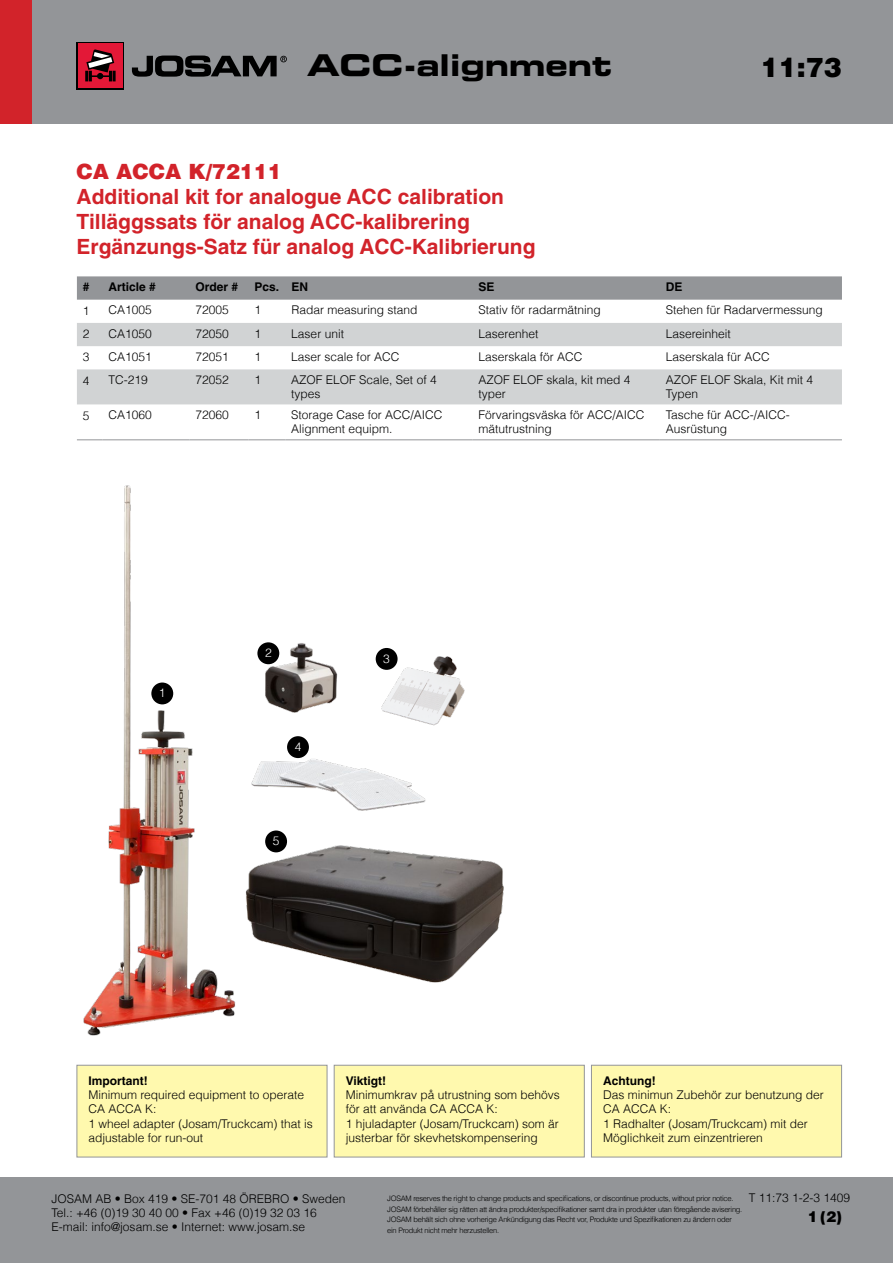
<style>
.page{position:relative;width:893px;height:1263px;background:#fff}
.page>*{position:absolute;margin:0;border:0;box-sizing:border-box;transform-origin:0 0}
.t1{font:30px "Eurostile Bold Extended Two";color:#000}
.t2{font:900 27px "Helvetica";color:#000}
.t3{font:700 21px/25.2px "Helvetica";color:#d2232a}
.t4{font:900 21px "Helvetica";color:#d2232a}
.t5{font:900 15px "Helvetica";color:#000}
.t6{font:300 12px/14.4px "Helvetica";color:#000}
.t7{font:700 12px "Helvetica";color:#000}
.t8{font:300 12px "Helvetica";color:#fff}
.t9{font:300 7.5px/10.5px "Helvetica";letter-spacing:-.03em;color:#000}
</style>
<div class="page">
<div style="left:0;top:0;width:893px;height:123px;background:#939598"></div>
<div style="left:0;top:0;width:32px;height:123px;background:#d2232a"></div>
<div style="left:0;top:1178px;width:893px;height:85px;background:#939598"></div>
<div style="left:77px;top:42px;width:47px;height:48px;background:#000"></div>
<div style="left:78px;top:43px;width:45px;height:45px;background:#e31837"></div>
<svg style="left:85px;top:49px;width:31px;height:32px"></svg>
<svg style="left:132px;top:56px;width:155px;height:21px"></svg>
<img style="left:376px;top:648px;width:89px;height:78px">
<img style="left:260px;top:642px;width:78px;height:71px">
<img style="left:251px;top:750px;width:175px;height:61px">
<img style="left:245px;top:837px;width:259px;height:146px">
<img style="left:83px;top:485px;width:153px;height:551px">
<div style="left:77px;top:1065px;width:250px;height:92px;background:#fff9ae;border:1px solid #939598"></div>
<div style="left:334px;top:1065px;width:251px;height:92px;background:#fff9ae;border:1px solid #939598"></div>
<div style="left:591px;top:1065px;width:251px;height:92px;background:#fff9ae;border:1px solid #939598"></div>
<svg style="left:77px;top:276px;width:765px;height:24px;background:#96989b"></svg>
<svg style="left:77px;top:323px;width:765px;height:81px;fill:#d1d3d4"></svg>
<svg style="left:77px;top:439px;width:26px;height:1px"></svg>
<hr style="left:103px;top:439px;width:87px;height:1px;background:#939598">
<hr style="left:190px;top:439px;width:59px;height:1px;background:#939598">
<hr style="left:249px;top:439px;width:36px;height:1px;background:#939598">
<hr style="left:285px;top:439px;width:188px;height:1px;background:#939598">
<hr style="left:473px;top:439px;width:187px;height:1px;background:#939598">
<hr style="left:660px;top:439px;width:182px;height:1px;background:#939598">
<div style="left:376px;top:648px;width:22px;height:22px;background:#000;border-radius:50%"></div>
<div style="left:151px;top:682px;width:22px;height:22px;background:#000;border-radius:50%"></div>
<div style="left:257px;top:642px;width:22px;height:22px;background:#000;border-radius:50%"></div>
<div style="left:265px;top:830px;width:22px;height:22px;background:#000;border-radius:50%"></div>
<div style="left:287px;top:736px;width:22px;height:22px;background:#000;border-radius:50%"></div>
<h1 class="t1" style="left:307px;top:45px;width:307px">ACC-alignment</h1>
<h2 class="t2" style="left:761px;top:50px;width:83px">11:73</h2>
<h3 class="t4" style="left:77px;top:157px;width:207px">CA ACCA K/72111</h3>
<h3 class="t3" style="left:77px;top:184px;width:460px">Additional kit for analogue ACC calibration<br>Tilläggssats för analog ACC-kalibrering<br>Ergänzungs-Satz für analog ACC-Kalibrierung</h3>
<p class="t7" style="left:83px;top:280px;width:8px">#</p>
<p class="t7" style="left:109px;top:280px;width:49px">Article #</p>
<p class="t7" style="left:196px;top:280px;width:44px">Order #</p>
<p class="t7" style="left:255px;top:280px;width:55px">Pcs. EN</p>
<p class="t7" style="left:479px;top:280px;width:18px">SE</p>
<p class="t7" style="left:666px;top:280px;width:18px">DE</p>
<p class="t6" style="left:83px;top:304px;width:8px">1</p>
<p class="t6" style="left:109px;top:303px;width:45px">CA1005</p>
<p class="t6" style="left:196px;top:303px;width:35px">72005</p>
<p class="t6" style="left:254px;top:303px;width:8px">1</p>
<p class="t6" style="left:291px;top:303px;width:128px">Radar measuring stand</p>
<p class="t6" style="left:479px;top:303px;width:124px">Stativ för radarmätning</p>
<p class="t6" style="left:666px;top:303px;width:158px">Stehen für Radarvermessung</p>
<p class="t6" style="left:83px;top:327px;width:8px">2</p>
<p class="t6" style="left:109px;top:326px;width:45px">CA1050</p>
<p class="t6" style="left:196px;top:326px;width:35px">72050</p>
<p class="t6" style="left:254px;top:326px;width:8px">1</p>
<p class="t6" style="left:291px;top:326px;width:54px">Laser unit</p>
<p class="t6" style="left:478px;top:326px;width:61px">Laserenhet</p>
<p class="t6" style="left:666px;top:326px;width:67px">Lasereinheit</p>
<p class="t6" style="left:83px;top:349px;width:8px">3</p>
<p class="t6" style="left:109px;top:349px;width:45px">CA1051</p>
<p class="t6" style="left:196px;top:349px;width:35px">72051</p>
<p class="t6" style="left:254px;top:349px;width:8px">1</p>
<p class="t6" style="left:291px;top:349px;width:110px">Laser scale for ACC</p>
<p class="t6" style="left:478px;top:349px;width:106px">Laserskala för ACC</p>
<p class="t6" style="left:666px;top:349px;width:106px">Laserskala für ACC</p>
<p class="t6" style="left:83px;top:373px;width:8px">4</p>
<p class="t6" style="left:109px;top:372px;width:41px">TC-219</p>
<p class="t6" style="left:195px;top:372px;width:35px">72052</p>
<p class="t6" style="left:254px;top:372px;width:8px">1</p>
<p class="t6" style="left:291px;top:372px;width:147px">AZOF ELOF Scale, Set of 4 types</p>
<p class="t6" style="left:478px;top:372px;width:154px">AZOF ELOF skala, kit med 4 typer</p>
<p class="t6" style="left:666px;top:372px;width:149px">AZOF ELOF Skala, Kit mit 4<br>Typen</p>
<p class="t6" style="left:83px;top:408px;width:8px">5</p>
<p class="t6" style="left:108px;top:407px;width:45px">CA1060</p>
<p class="t6" style="left:195px;top:407px;width:35px">72060</p>
<p class="t6" style="left:254px;top:407px;width:8px">1</p>
<p class="t6" style="left:291px;top:407px;width:153px">Storage Case for ACC/AICC<br>Alignment equipm.</p>
<p class="t6" style="left:478px;top:407px;width:168px">Förvaringsväska för ACC/AICC mätutrustning</p>
<p class="t6" style="left:666px;top:407px;width:126px">Tasche für ACC-/AICC-<br>Ausrüstung</p>
<p class="t8" style="left:159px;top:686px;width:8px">1</p>
<p class="t8" style="left:265px;top:645px;width:8px">2</p>
<p class="t8" style="left:295px;top:739px;width:8px">4</p>
<p class="t8" style="left:273px;top:833px;width:8px">5</p>
<p class="t8" style="left:383px;top:651px;width:8px">3</p>
<p class="t7" style="left:88px;top:1073px;width:61px">Important!</p>
<p class="t6" style="left:88px;top:1087px;width:226px">Minimum required equipment to operate<br>CA ACCA K:<br>1 wheel adapter (Josam/Truckcam) that is adjustable for run-out</p>
<p class="t7" style="left:346px;top:1073px;width:42px">Viktigt!</p>
<p class="t6" style="left:346px;top:1087px;width:216px">Minimumkrav på utrustning som behövs för att använda CA ACCA K:<br>1 hjuladapter (Josam/Truckcam) som är justerbar för skevhetskompensering</p>
<p class="t7" style="left:603px;top:1073px;width:54px">Achtung!</p>
<p class="t6" style="left:603px;top:1087px;width:222px">Das minimun Zubehör zur benutzung der<br>CA ACCA K:<br>1 Radhalter (Josam/Truckcam) mit der<br>Möglichkeit zum einzentrieren</p>
<p class="t6" style="left:51px;top:1191px;width:296px">JOSAM AB • Box 419 • SE-701 48 ÖREBRO • Sweden<br>Tel.: +46 (0)19 30 40 00 • Fax +46 (0)19 32 03 16<br>E-mail: info@josam.se • Internet: www.josam.se</p>
<p class="t9" style="left:387px;top:1193px;width:357px">JOSAM reserves the right to change products and specifications, or discontinue products, without prior notice.<br>JOSAM förbehåller sig rätten att ändra produkter/specifikationer samt dra in produkter utan föregående avisering.<br>JOSAM behält sich ohne vorherige Ankündigung das Recht vor, Produkte und Spezifikationen zu ändern oder ein Produkt nicht mehr herzustellen.</p>
<p class="t6" style="left:749px;top:1190px;width:103px">T 11:73 1-2-3 1409</p>
<p class="t5" style="left:808px;top:1207px;width:36px">1 (2)</p>
</div>
